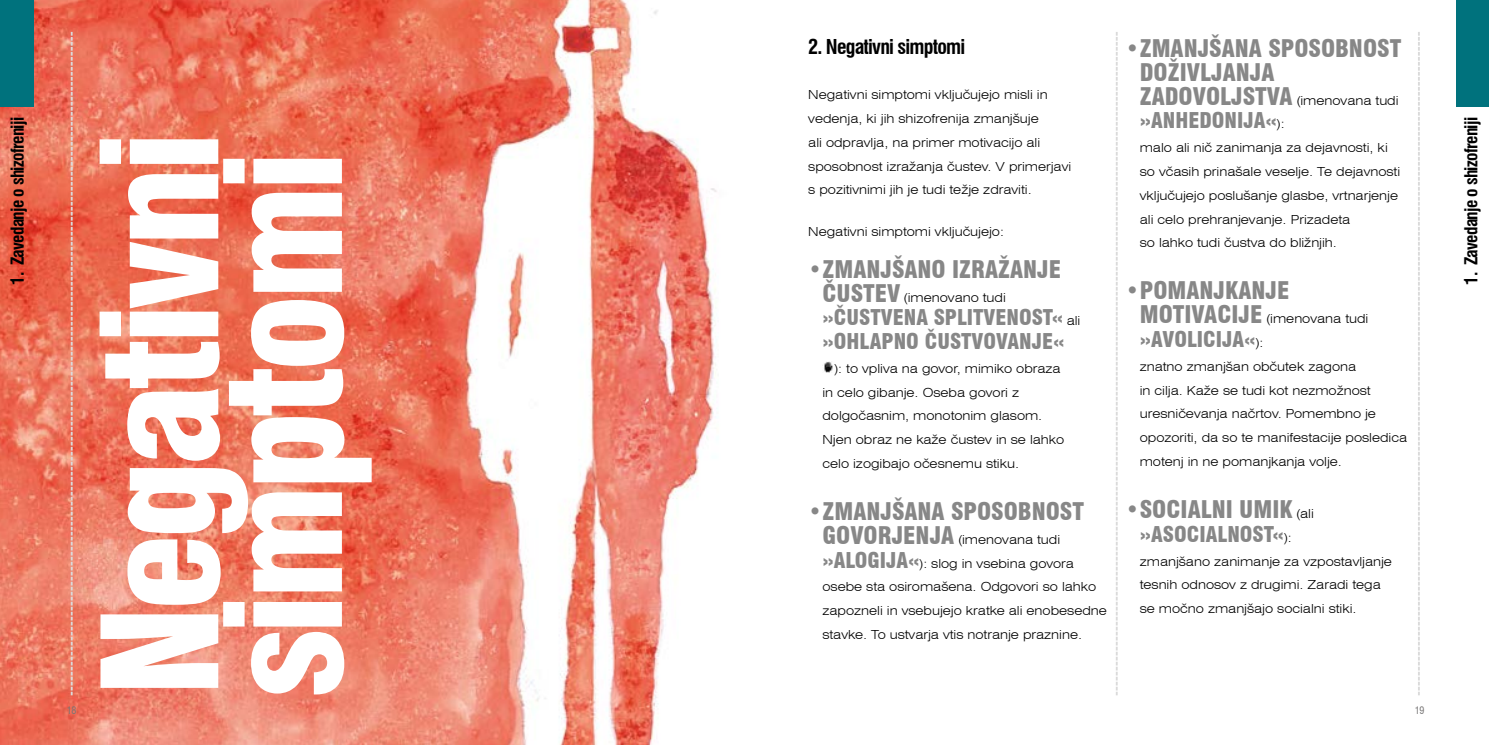
<style>
.page{position:relative;width:1489px;height:745px;background:#fff}
.page>*{position:absolute;margin:0;border:0;box-sizing:border-box;transform-origin:0 0}
.t1{font:900 condensed 156.62px/123.5px "Swiss 721 BT";letter-spacing:-.04em;color:#fff}
.t2{font:900 condensed 23.75px/23.8px "Swiss 721 BT";color:#878787}
.t3{font:900 condensed 21.25px/23.8px "Swiss 721 BT";color:#878787}
.t4{font:700 condensed 20px "Swiss 721 BT";letter-spacing:-.04em;color:#000}
.t5{font:700 condensed 17.5px "Swiss 721 BT";letter-spacing:-.04em;color:#000}
.t6{font:300 expanded 12.5px/23.8px "Swiss 721 BT";color:#000}
.t7{font:condensed 10px "Swiss 721 BT";color:#777575}
.s1{font-weight:900;font-stretch:condensed;font-size:23.75px;color:#878787}
.s2{font-weight:300;font-stretch:expanded;font-size:12.5px;color:#000}
.s3{font-weight:900;font-stretch:condensed;font-size:21.25px;color:#878787}
</style>
<div class="page">
<svg style="left:1116px;top:32px;width:1px;height:662px"></svg>
<svg style="left:1418px;top:32px;width:1px;height:662px"></svg>
<div style="left:1455px;top:0;width:33px;height:106px;background:#00727d"></div>
<img style="left:0;top:0;width:717px;height:744px">
<svg style="left:71px;top:32px;width:2px;height:662px"></svg>
<div style="left:0;top:0;width:33px;height:106px;background:#00727d"></div>
<svg style="left:824px;top:361px;width:9px;height:11px"></svg>
<h3 class="t5" style="left:7px;top:284px;width:169px;rotate:-90deg">1. Zavedanje o shizofreniji</h3>
<h1 class="t1" style="left:100px;top:697px;width:567px;rotate:-90deg">Negativni simptomi</h1>
<h3 class="t4" style="left:808px;top:35px;width:158px">2. Negativni simptomi</h3>
<p class="t6" style="left:808px;top:83px;width:264px">Negativni simptomi vključujejo misli in vedenja, ki jih shizofrenija zmanjšuje<br>ali odpravlja, na primer motivacijo ali sposobnost izražanja čustev. V primerjavi s pozitivnimi jih je tudi težje zdraviti.</p>
<p class="t6" style="left:808px;top:219px;width:197px">Negativni simptomi vključujejo:</p>
<h2 class="t2" style="left:808px;top:257px;width:254px">•ZMANJŠANO IZRAŽANJE</h2>
<p class="t6" style="left:822px;top:285px;width:185px"><span class="s1">ČUSTEV</span> (imenovano tudi</p>
<h3 class="t3" style="left:822px;top:305px;width:259px">»ČUSTVENA SPLITVENOST« <span class="s2">ali </span>»OHLAPNO ČUSTVOVANJE«</h3>
<p class="t6" style="left:822px;top:356px;width:243px;text-indent:12px">): to vpliva na govor, mimiko obraza in celo gibanje. Oseba govori z dolgočasnim, monotonim glasom.<br>Njen obraz ne kaže čustev in se lahko celo izogibajo očesnemu stiku.</p>
<h2 class="t2" style="left:808px;top:499px;width:277px">•ZMANJŠANA SPOSOBNOST</h2>
<p class="t6" style="left:822px;top:527px;width:286px"><span class="s1">GOVORJENJA</span> (imenovana tudi <span class="s3">»ALOGIJA«</span>): slog in vsebina govora osebe sta osiromašena. Odgovori so lahko zapozneli in vsebujejo kratke ali enobesedne stavke. To ustvarja vtis notranje praznine.</p>
<h2 class="t2" style="left:1139px;top:37px;width:263px;text-indent:-14px">•ZMANJŠANA SPOSOBNOST<br>DOŽIVLJANJA</h2>
<p class="t6" style="left:1139px;top:88px;width:260px"><span class="s1">ZADOVOLJSTVA</span> (imenovana tudi</p>
<h3 class="t3" style="left:1139px;top:109px;width:146px">»ANHEDONIJA«<span class="s2">):</span></h3>
<p class="t6" style="left:1139px;top:136px;width:262px">malo ali nič zanimanja za dejavnosti, ki so včasih prinašale veselje. Te dejavnosti vključujejo poslušanje glasbe, vrtnarjenje ali celo prehranjevanje. Prizadeta<br>so lahko tudi čustva do bližnjih.</p>
<h2 class="t2" style="left:1125px;top:279px;width:165px">•POMANJKANJE</h2>
<p class="t6" style="left:1139px;top:307px;width:230px"><span class="s1">MOTIVACIJE</span> (imenovana tudi</p>
<h3 class="t3" style="left:1139px;top:327px;width:125px">»AVOLICIJA«<span class="s2">):</span></h3>
<p class="t6" style="left:1139px;top:354px;width:269px">znatno zmanjšan občutek zagona<br>in cilja. Kaže se tudi kot nezmožnost uresničevanja načrtov. Pomembno je opozoriti, da so te manifestacije posledica motenj in ne pomanjkanja volje.</p>
<h2 class="t2" style="left:1125px;top:497px;width:190px">•SOCIALNI UMIK <span class="s2">(ali</span></h2>
<h3 class="t3" style="left:1139px;top:522px;width:153px">»ASOCIALNOST«<span class="s2">):</span></h3>
<p class="t6" style="left:1139px;top:549px;width:254px">zmanjšano zanimanje za vzpostavljanje tesnih odnosov z drugimi. Zaradi tega se močno zmanjšajo socialni stiki.</p>
<p class="t7" style="left:67px;top:703px;width:11px">18</p>
<p class="t7" style="left:1414px;top:703px;width:11px">19</p>
<h3 class="t5" style="left:1460px;top:284px;width:169px;rotate:-90deg">1. Zavedanje o shizofreniji</h3>
</div>
